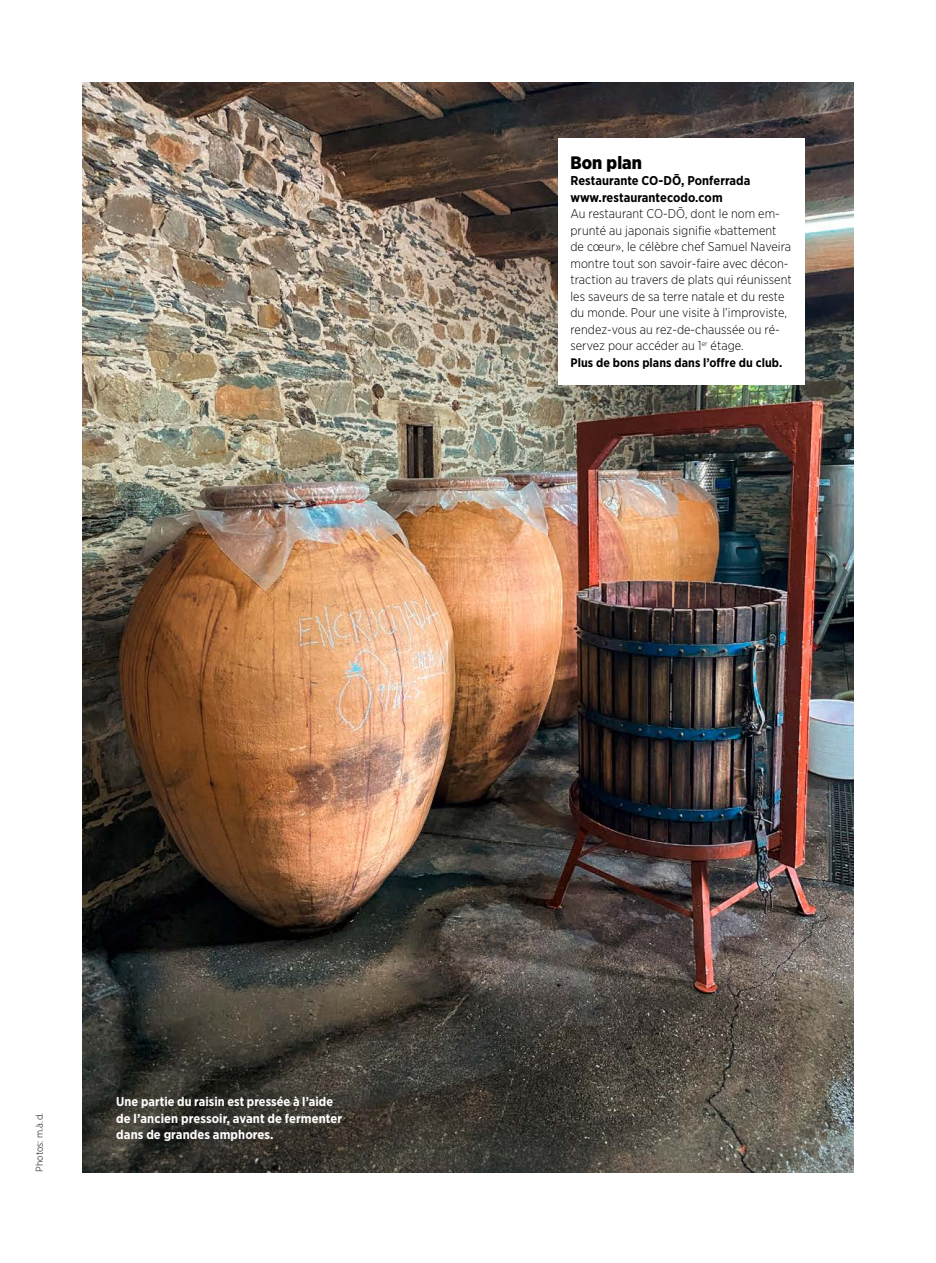
<style>
.page{position:relative;width:936px;height:1263px;background:#fff}
.page>*{position:absolute;margin:0;border:0;box-sizing:border-box;transform-origin:0 0}
.t1{font:900 18px "Gotham Narrow";letter-spacing:.005em;color:#000}
.t2{font:300 12.75px/16.5px "Gotham Narrow";letter-spacing:.005em;color:#000}
.t3{font:700 12.75px/16.5px "Gotham Narrow";letter-spacing:.005em;color:#fff}
.t4{font:700 12.75px/16.5px "Gotham Narrow";letter-spacing:.005em;color:#000}
.t5{font:700 12.3px "Gotham Narrow";letter-spacing:.005em;color:#000}
.t6{font:300 9.75px "Gotham Narrow";letter-spacing:.005em;color:#000}
</style>
<div class="page">
<img style="left:83px;top:83px;width:770px;height:1089px">
<div style="left:557px;top:138px;width:247px;height:247px;background:#fff"></div>
<div style="left:99px;top:1079px;width:260px;height:79px;background:#000;opacity:.5"></div>
<h1 class="t1" style="left:570px;top:150px;width:73px">Bon plan</h1>
<p class="t4" style="left:570px;top:172px;width:181px">Restaurante CO-DŌ, Ponferrada www.restaurantecodo.com</p>
<p class="t2" style="left:570px;top:205px;width:223px">Au restaurant CO-DŌ, dont le nom em&shy;prunté au japonais signifie «battement de cœur», le célèbre chef Samuel Naveira montre tout son savoir-faire avec décon&shy;traction au travers de plats qui réunissent les saveurs de sa terre natale et du reste du monde. Pour une visite à l’improviste, rendez-vous au rez-de-chaussée ou ré&shy;servez pour accéder au 1<sup>er</sup> étage.</p>
<p class="t5" style="left:570px;top:354px;width:213px">Plus de bons plans dans l’offre du club.</p>
<p class="t6" style="left:34px;top:1172px;width:61px;rotate:-90deg">Photos: m.à.d.</p>
<p class="t3" style="left:116px;top:1093px;width:227px">Une partie du raisin est pressée à l’aide de l’ancien pressoir, avant de fermenter dans de grandes amphores.</p>
</div>
